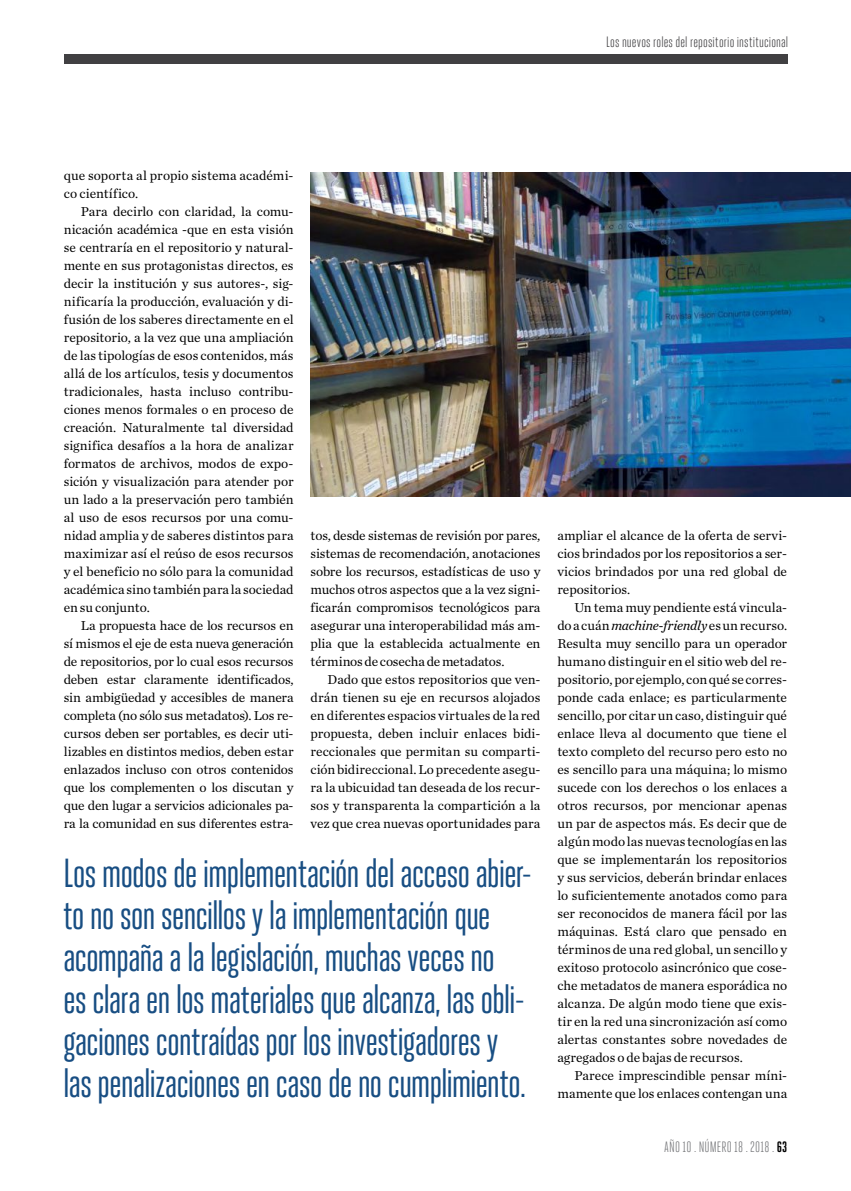
<style>
.page{position:relative;width:851px;height:1191px;background:#fff}
.page>*{position:absolute;margin:0;border:0;box-sizing:border-box;transform-origin:0 0}
.t1{font:40.5px/42px "Heroic Condensed";letter-spacing:-.03em;color:#184e83}
.t2{font:15px "Heroic Condensed";letter-spacing:.01em;color:#414042}
.t3{font:15px "Heroic Condensed";letter-spacing:.015em;color:#77787b}
.t4{font:13.5px/18px "Chronicle Text G1";letter-spacing:-.005em;color:#000;text-align:justify}
.s1{font-family:"Chronicle Text G2";font-style:italic}
.s2{font-weight:700;color:#000}
</style>
<div class="page">
<div style="left:64px;top:54px;width:723px;height:9px;background:#414042"></div>
<img style="left:310px;top:172px;width:540px;height:324px">
<p class="t2" style="left:606px;top:33px;width:184px">Los nuevos roles del repositorio institucional</p>
<p class="t4" style="left:64px;top:166px;width:231px">que soporta al propio sistema académi&shy;co científico.</p>
<p class="t4" style="left:64px;top:202px;width:231px;text-indent:17px">Para decirlo con claridad, la comu&shy;nicación académica -que en esta visión se centraría en el repositorio y natural&shy;mente en sus protagonistas directos, es decir la institución y sus autores-, sig&shy;nificaría la producción, evaluación y di&shy;fusión de los saberes directamente en el repositorio, a la vez que una ampliación de las tipologías de esos contenidos, más allá de los artículos, tesis y documentos tradicionales, hasta incluso contribu&shy;ciones menos formales o en proceso de creación. Naturalmente tal diversidad significa desafíos a la hora de analizar formatos de archivos, modos de expo&shy;sición y visualización para atender por un lado a la preservación pero también al uso de esos recursos por una comu&shy;nidad amplia y de saberes distintos para maximizar así el reúso de esos recursos y el beneficio no sólo para la comunidad académica sino también para la sociedad en su conjunto.</p>
<p class="t4" style="left:64px;top:616px;width:231px;text-indent:17px">La propuesta hace de los recursos en sí mismos el eje de esta nueva generación de repositorios, por lo cual esos recursos deben estar claramente identificados, sin ambigüedad y accesibles de manera completa (no sólo sus metadatos). Los re&shy;cursos deben ser portables, es decir uti&shy;lizables en distintos medios, deben estar enlazados incluso con otros contenidos que los complementen o los discutan y que den lugar a servicios adicionales pa&shy;ra la comunidad en sus diferentes estra-</p>
<p class="t4" style="left:310px;top:526px;width:231px">tos, desde sistemas de revisión por pares, sistemas de recomendación, anotaciones sobre los recursos, estadísticas de uso y muchos otros aspectos que a la vez signi&shy;ficarán compromisos tecnológicos para asegurar una interoperabilidad más am&shy;plia que la establecida actualmente en términos de cosecha de metadatos.</p>
<p class="t4" style="left:310px;top:670px;width:231px;text-indent:17px">Dado que estos repositorios que ven&shy;drán tienen su eje en recursos alojados en diferentes espacios virtuales de la red propuesta, deben incluir enlaces bidi&shy;reccionales que permitan su comparti&shy;ción bidireccional. Lo precedente asegu&shy;ra la ubicuidad tan deseada de los recur&shy;sos y transparenta la compartición a la vez que crea nuevas oportunidades para</p>
<p class="t1" style="left:63px;top:852px;width:470px">Los modos de implementación del acceso abier&shy;to no son sencillos y la implementación que acompaña a la legislación, muchas veces no<br>es clara en los materiales que alcanza, las obli&shy;gaciones contraídas por los investigadores y las penalizaciones en caso de no cumplimiento.</p>
<p class="t4" style="left:557px;top:526px;width:231px">ampliar el alcance de la oferta de servi&shy;cios brindados por los repositorios a ser&shy;vicios brindados por una red global de repositorios.</p>
<p class="t4" style="left:557px;top:598px;width:231px;text-indent:17px">Un tema muy pendiente está vincula&shy;do a cuán <span class="s1">machine-friendly</span> es un recurso.<br>Resulta muy sencillo para un operador humano distinguir en el sitio web del re&shy;positorio, por ejemplo, con qué se corres&shy;ponde cada enlace; es particularmente sencillo, por citar un caso, distinguir qué enlace lleva al documento que tiene el texto completo del recurso pero esto no es sencillo para una máquina; lo mismo sucede con los derechos o los enlaces a otros recursos, por mencionar apenas un par de aspectos más. Es decir que de algún modo las nuevas tecnologías en las que se implementarán los repositorios y sus servicios, deberán brindar enlaces lo suficientemente anotados como para ser reconocidos de manera fácil por las máquinas. Está claro que pensado en términos de una red global, un sencillo y exitoso protocolo asincrónico que cose&shy;che metadatos de manera esporádica no alcanza. De algún modo tiene que exis&shy;tir en la red una sincronización así como alertas constantes sobre novedades de agregados o de bajas de recursos.</p>
<p class="t4" style="left:557px;top:1065px;width:231px;text-align:right">Parece imprescindible pensar míni&shy;mamente que los enlaces contengan una</p>
<p class="t3" style="left:664px;top:1139px;width:124px">AÑO 10 . NÚMERO 18 . 2018 . <span class="s2">63</span></p>
</div>
